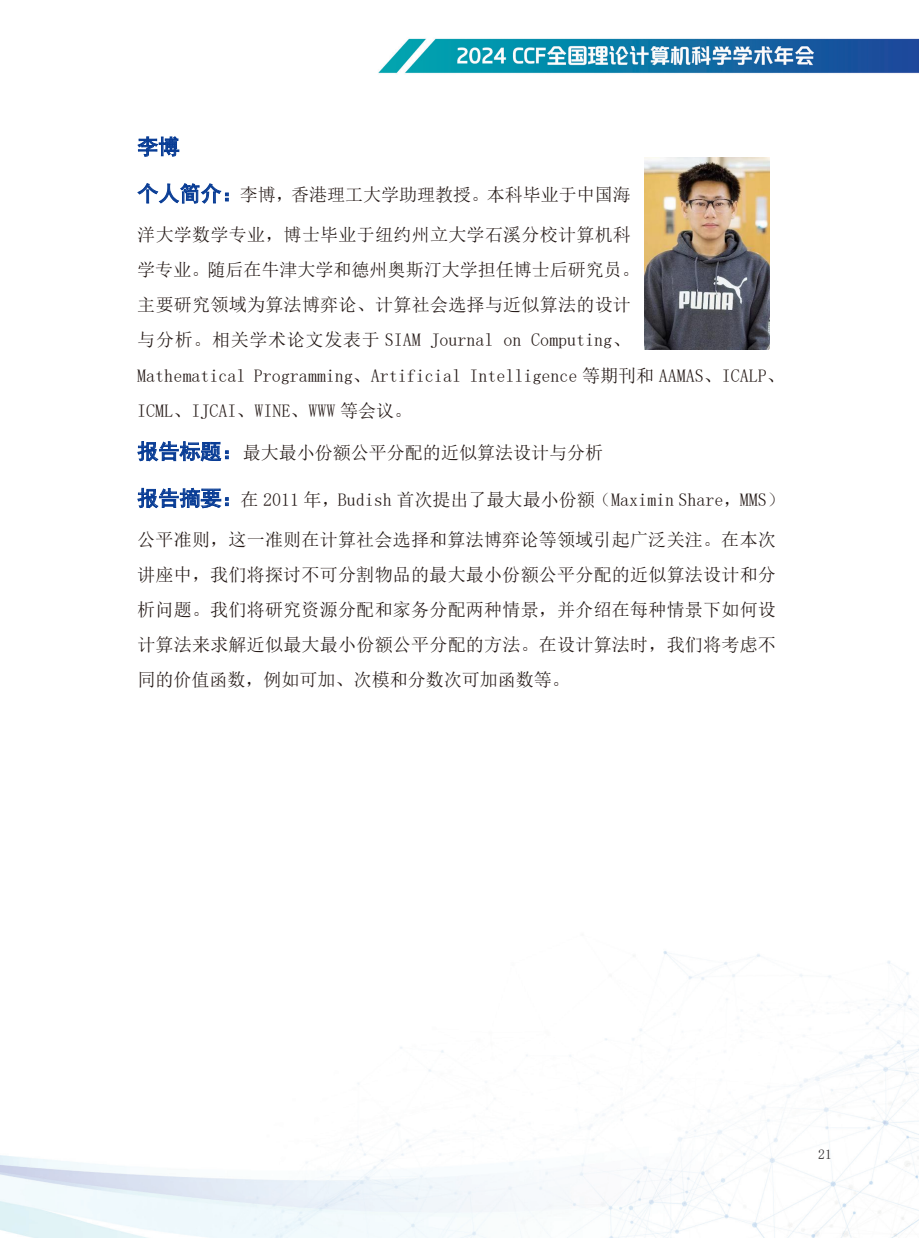
<style>
.page{position:relative;width:919px;height:1238px;background:#fff}
.page>*{position:absolute;margin:0;border:0;box-sizing:border-box;transform-origin:0 0}
.t1{font:21.15px "Sim Hei";color:#083c95}
.t2{font:18px/35.1px "N Sim Sun";color:#231815}
.t3{font:13.5px "Sim Sun";color:#231f20}
.s1{font-family:"Sim Hei";font-size:21.15px;color:#083c95}
</style>
<div class="page">
<img style="left:0;top:38px;width:918px;height:1199px">
<img style="left:644px;top:158px;width:125px;height:191px">
<p class="t1" style="left:137px;top:136px;width:44px">李博</p>
<p class="t2" style="left:137px;top:177px;width:495px"><span class="s1">个人简介：</span>李博，香港理工大学助理教授。本科毕业于中国海</p>
<p class="t2" style="left:137px;top:217px;width:649px">洋大学数学专业，博士毕业于纽约州立大学石溪分校计算机科<br>学专业。随后在牛津大学和德州奥斯汀大学担任博士后研究员。<br>主要研究领域为算法博弈论、计算社会选择与近似算法的设计<br>与分析。相关学术论文发表于 SIAM Journal on Computing、<br>Mathematical Programming、Artificial Intelligence 等期刊和 AAMAS、ICALP、ICML、IJCAI、WINE、WWW 等会议。</p>
<p class="t2" style="left:137px;top:434px;width:467px"><span class="s1">报告标题：</span>最大最小份额公平分配的近似算法设计与分析</p>
<p class="t2" style="left:137px;top:481px;width:649px"><span class="s1">报告摘要：</span>在 2011 年，Budish 首次提出了最大最小份额（Maximin Share，MMS）</p>
<p class="t2" style="left:137px;top:521px;width:640px;text-align:justify">公平准则，这一准则在计算社会选择和算法博弈论等领域引起广泛关注。在本次讲座中，我们将探讨不可分割物品的最大最小份额公平分配的近似算法设计和分析问题。我们将研究资源分配和家务分配两种情景，并介绍在每种情景下如何设计算法来求解近似最大最小份额公平分配的方法。在设计算法时，我们将考虑不同的价值函数，例如可加、次模和分数次可加函数等。</p>
<p class="t3" style="left:818px;top:1147px;width:15px">21</p>
</div>
